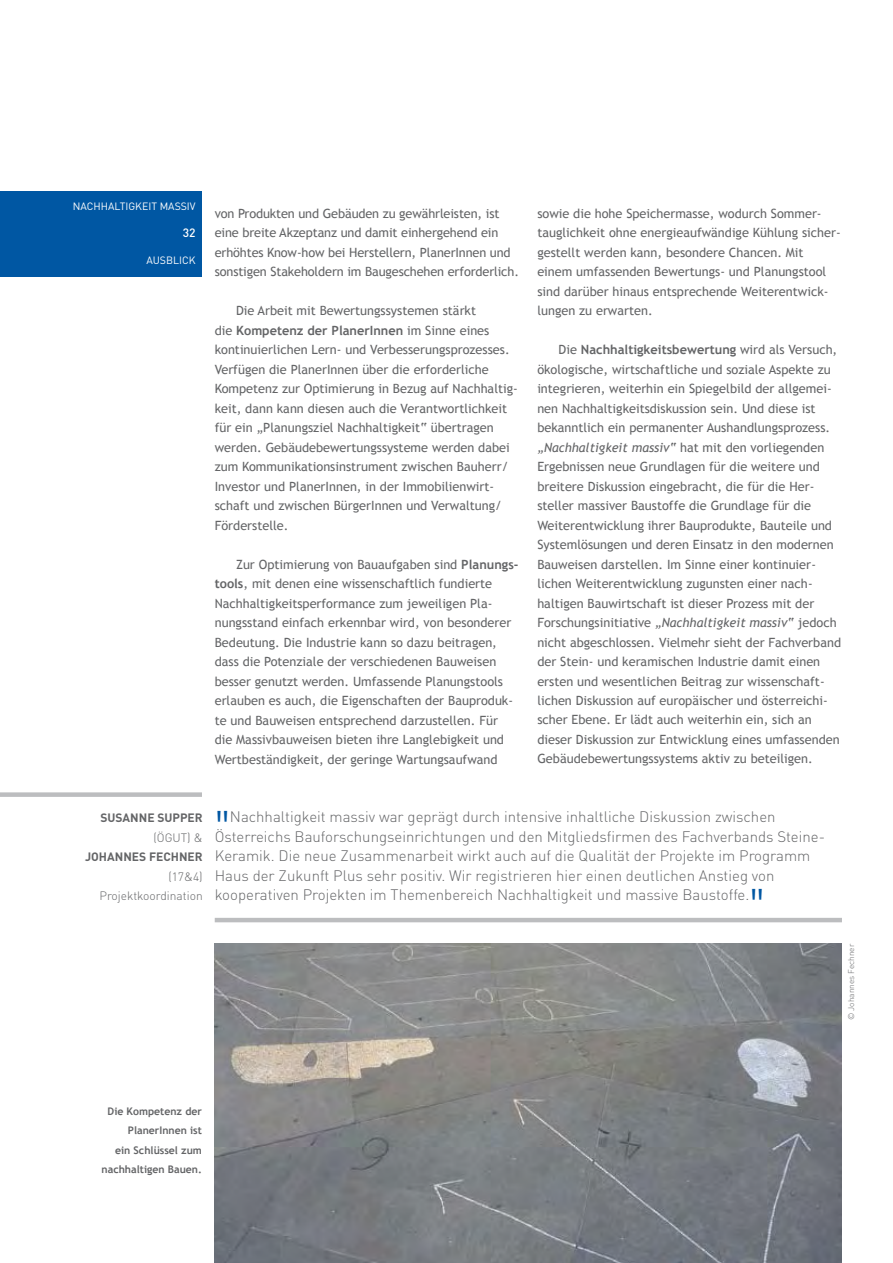
<style>
.page{position:relative;width:893px;height:1263px;background:#fff}
.page>*{position:absolute;margin:0;border:0;box-sizing:border-box;transform-origin:0 0}
.t1{font:300 15px/19.5px "DIN";color:#646567}
.t2{font:12.75px/19.5px "Trebuchet MS";color:#646567}
.t3{font:300 12px/19.5px "DIN";color:#646567;text-align:right}
.t4{font:700 12px "DIN";color:#646567}
.t5{font:500 12px "DIN";color:#fff}
.t6{font:700 10.5px/19.5px "Trebuchet MS";color:#646567;text-align:right}
.t7{font:10.5px "DIN";color:#fff}
.t8{font:300 8.25px "DIN";color:#646567}
.s1{font-weight:700}
.s2{font-style:italic}
.s3{font-family:"Interstate";font-size:33px;color:#0057a3}
</style>
<div class="page">
<div style="left:0;top:191px;width:202px;height:85px;background:#0057a3"></div>
<img style="left:215px;top:943px;width:627px;height:320px">
<div style="left:0;top:792px;width:202px;height:5px;background:#bcbdbf"></div>
<hr style="left:215px;top:918px;width:627px;height:4px;background:#bcbdbf">
<p class="t7" style="left:73px;top:199px;width:124px">NACHHALTIGKEIT MASSIV</p>
<p class="t5" style="left:183px;top:225px;width:14px">32</p>
<p class="t7" style="left:146px;top:253px;width:51px">AUSBLICK</p>
<p class="t2" style="left:215px;top:204px;width:306px">von Produkten und Gebäuden zu gewährleisten, ist eine breite Akzeptanz und damit einhergehend ein erhöhtes Know-how bei Herstellern, PlanerInnen und sonstigen Stakeholdern im Baugeschehen erforderlich.</p>
<p class="t2" style="left:215px;top:301px;width:305px;text-indent:21px">Die Arbeit mit Bewertungssystemen stärkt<br>die <span class="s1">Kompetenz der PlanerInnen</span> im Sinne eines kontinuierlichen Lern- und Verbesserungsprozesses.<br>Verfügen die PlanerInnen über die erforderliche Kompetenz zur Optimierung in Bezug auf Nachhaltig&shy;keit, dann kann diesen auch die Verantwortlichkeit für ein „Planungsziel Nachhaltigkeit“ übertragen werden. Gebäudebewertungssysteme werden dabei zum Kommunikationsinstrument zwischen Bauherr/ Investor und PlanerInnen, in der Immobilienwirt&shy;schaft und zwischen BürgerInnen und Verwaltung/ Förderstelle.</p>
<p class="t2" style="left:215px;top:555px;width:305px;text-indent:21px">Zur Optimierung von Bauaufgaben sind <span class="s1">Planungs&shy;tools</span>, mit denen eine wissenschaftlich fundierte Nachhaltigkeitsperformance zum jeweiligen Pla&shy;nungsstand einfach erkennbar wird, von besonderer Bedeutung. Die Industrie kann so dazu beitragen, dass die Potenziale der verschiedenen Bauweisen besser genutzt werden. Umfassende Planungstools erlauben es auch, die Eigenschaften der Bauproduk&shy;te und Bauweisen entsprechend darzustellen. Für die Massivbauweisen bieten ihre Langlebigkeit und Wertbeständigkeit, der geringe Wartungsaufwand</p>
<p class="t2" style="left:537px;top:203px;width:305px">sowie die hohe Speichermasse, wodurch Sommer&shy;tauglichkeit ohne energieaufwändige Kühlung sicher&shy;gestellt werden kann, besondere Chancen. Mit einem umfassenden Bewertungs- und Planungstool sind darüber hinaus entsprechende Weiterentwick&shy;lungen zu erwarten.</p>
<p class="t2" style="left:537px;top:340px;width:305px;text-indent:21px">Die <span class="s1">Nachhaltigkeitsbewertung</span> wird als Versuch, ökologische, wirtschaftliche und soziale Aspekte zu integrieren, weiterhin ein Spiegelbild der allgemei&shy;nen Nachhaltigkeitsdiskussion sein. Und diese ist bekanntlich ein permanenter Aushandlungsprozess. <span class="s2">„Nachhaltigkeit massiv“</span> hat mit den vorliegenden Ergebnissen neue Grundlagen für die weitere und breitere Diskussion eingebracht, die für die Her&shy;steller massiver Baustoffe die Grundlage für die Weiterentwicklung ihrer Bauprodukte, Bauteile und Systemlösungen und deren Einsatz in den modernen Bauweisen darstellen. Im Sinne einer kontinuier&shy;lichen Weiterentwicklung zugunsten einer nach&shy;haltigen Bauwirtschaft ist dieser Prozess mit der Forschungsinitiative <span class="s2">„Nachhaltigkeit massiv“</span> jedoch nicht abgeschlossen. Vielmehr sieht der Fachverband der Stein- und keramischen Industrie damit einen ersten und wesentlichen Beitrag zur wissenschaft&shy;lichen Diskussion auf europäischer und österreichi&shy;scher Ebene. Er lädt auch weiterhin ein, sich an dieser Diskussion zur Entwicklung eines umfassenden Gebäudebewertungssystems aktiv zu beteiligen.</p>
<p class="t4" style="left:100px;top:810px;width:104px">SUSANN E SUPPER</p>
<p class="t3" style="left:153px;top:827px;width:51px">(ÖGUT) &amp;</p>
<p class="t4" style="left:85px;top:849px;width:119px">JOHANN ES FECHN ER</p>
<p class="t3" style="left:99px;top:866px;width:105px">(17&amp;4)<br>Projektkoordination</p>
<p class="t1" style="left:215px;top:807px;width:612px"><span class="s3">"</span>Nachhaltigkeit massiv war geprägt durch intensive inhaltliche Diskussion zwischen Österreichs Bauforschungseinrichtungen und den Mitgliedsfirmen des Fachverbands Steine-Keramik. Die neue Zusammenarbeit wirkt auch auf die Qualität der Projekte im Programm Haus der Zukunft Plus sehr positiv. Wir registrieren hier einen deutlichen Anstieg von kooperativen Projekten im Themenbereich Nachhaltigkeit und massive Baustoffe.<span class="s3">"</span></p>
<p class="t8" style="left:846px;top:1020px;width:78px;rotate:-90deg">© Johannes Fechner</p>
<p class="t6" style="left:102px;top:1101px;width:102px">Die Kompetenz der<br>PlanerInnen ist<br>ein Schlüssel zum nachhaltigen Bauen.</p>
</div>
